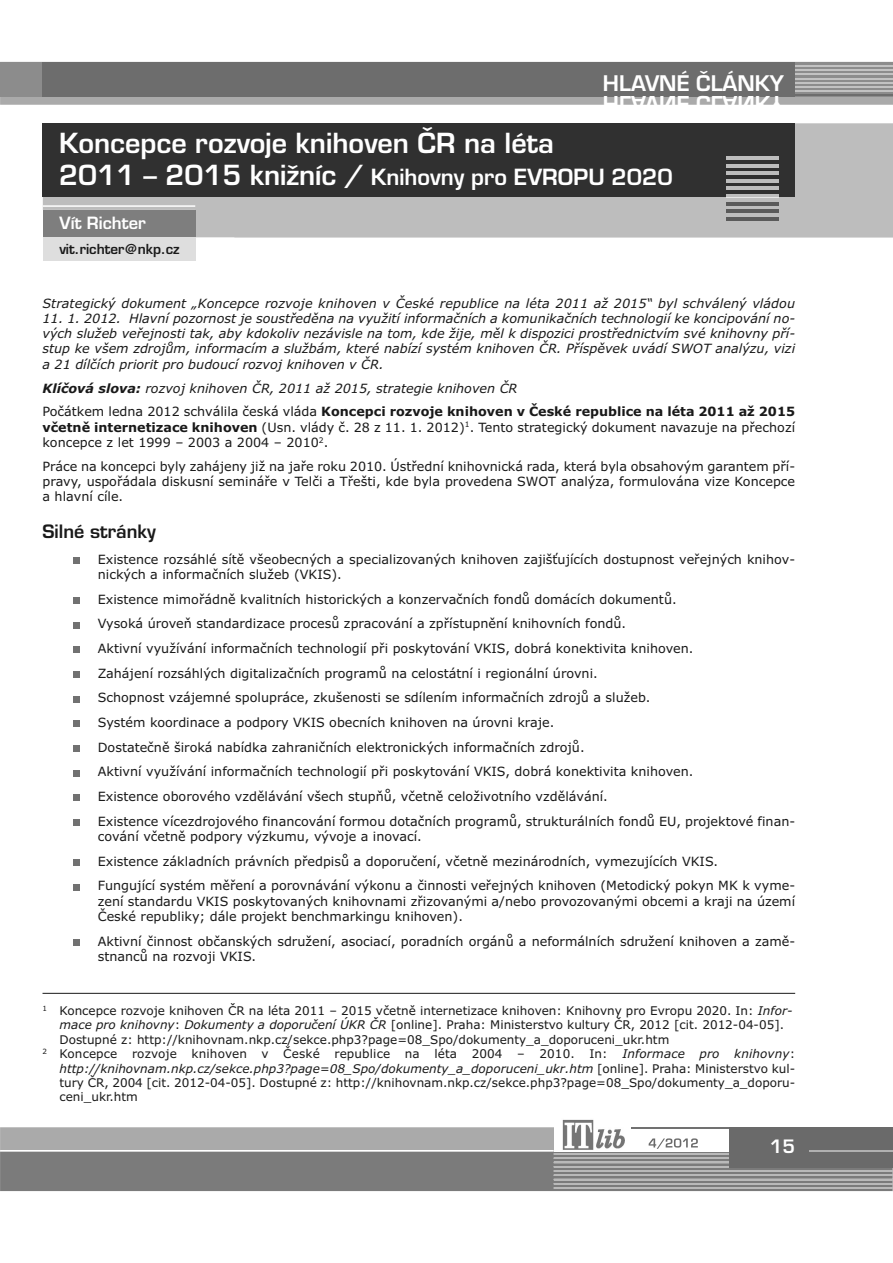
<style>
.page{position:relative;width:893px;height:1263px;background:#fff}
.page>*{position:absolute;margin:0;border:0;box-sizing:border-box;transform-origin:0 0}
.t1{font:27px "Euromode CE Bold";color:#fff}
.t2{font:21.75px "Euromode CE Bold";color:#fff}
.t3{font:21px "Euromode CE Bold";color:#fff}
.t4{font:18px "Euromode CE Bold";color:#191919}
.t5{font:18px "Euromode CE Bold";color:#fff}
.t6{font:16.5px "Euromode CE Bold";color:#fff}
.t7{font:13.5px "Euromode CE Bold";color:#191919}
.t8{font:12.75px/24.6px "Verdana";color:#191919}
.t9{font:italic 12.75px/15.3px "Verdana";letter-spacing:.005em;color:#191919;text-align:justify}
.t10{font:700 12.75px/23.9px "Verdana";color:#191919}
.t11{font:12px "Verdana";color:#191919}
.t12{font:italic 12px "Verdana";color:#191919}
.s1{font-size:27px}
.s2{font-style:italic}
.s3{font-weight:400;font-style:italic}
.s4{font-weight:400}
.s5{font-weight:700}
.s6{font-style:normal}
</style>
<div class="page">
<svg style="left:0;top:1127px;width:554px;height:11px;background:#acacac"></svg>
<svg style="left:0;top:62px;width:893px;height:43px;background:#7e7e7e"></svg>
<hr style="left:795px;top:65px;width:98px;height:2px;background:#c2c2c2">
<hr style="left:631px;top:1127px;width:98px;height:2px;background:#717171">
<img style="left:562px;top:1119px;width:62px;height:19px">
<svg style="left:0;top:1138px;width:893px;height:53px;background:#919191"></svg>
<hr style="left:554px;top:1153px;width:338px;height:2px;background:#b9b9b9">
<div style="left:729px;top:1127px;width:164px;height:41px;background:#6a6a6a"></div>
<hr style="left:809px;top:1150px;width:84px;height:1px;background:#b0b0b0">
<div style="left:73px;top:557px;width:7px;height:7px;background:#717171"></div>
<div style="left:73px;top:597px;width:7px;height:7px;background:#717171"></div>
<div style="left:73px;top:622px;width:7px;height:6px;background:#717171"></div>
<div style="left:73px;top:647px;width:7px;height:6px;background:#717171"></div>
<div style="left:73px;top:671px;width:7px;height:7px;background:#717171"></div>
<div style="left:73px;top:696px;width:7px;height:6px;background:#717171"></div>
<div style="left:73px;top:720px;width:7px;height:7px;background:#717171"></div>
<div style="left:73px;top:745px;width:7px;height:7px;background:#717171"></div>
<div style="left:73px;top:770px;width:7px;height:6px;background:#717171"></div>
<div style="left:73px;top:794px;width:7px;height:7px;background:#717171"></div>
<div style="left:73px;top:819px;width:7px;height:7px;background:#717171"></div>
<div style="left:73px;top:859px;width:7px;height:7px;background:#717171"></div>
<div style="left:73px;top:884px;width:7px;height:6px;background:#717171"></div>
<div style="left:73px;top:939px;width:7px;height:6px;background:#717171"></div>
<div style="left:43px;top:123px;width:850px;height:115px;background:#bdbdbd"></div>
<div style="left:43px;top:123px;width:752px;height:74px;background:#303030"></div>
<hr style="left:43px;top:205px;width:152px;height:2px;background:#fff">
<div style="left:43px;top:210px;width:152px;height:28px;background:#7e7e7e"></div>
<svg style="left:195px;top:238px;width:1px;height:23px"></svg>
<div style="left:43px;top:238px;width:152px;height:23px;background:#dedede"></div>
<hr style="left:727px;top:156px;width:52px;height:3px;background:#bdbdbd">
<hr style="left:727px;top:164px;width:52px;height:3px;background:#bdbdbd">
<hr style="left:727px;top:172px;width:52px;height:3px;background:#bdbdbd">
<hr style="left:727px;top:179px;width:52px;height:3px;background:#bdbdbd">
<hr style="left:727px;top:187px;width:52px;height:3px;background:#bdbdbd">
<hr style="left:727px;top:197px;width:52px;height:1px;background:#e6e6e6">
<hr style="left:727px;top:195px;width:52px;height:2px;background:#bdbdbd">
<hr style="left:727px;top:202px;width:52px;height:3px;background:#5a5a5a">
<hr style="left:727px;top:210px;width:52px;height:3px;background:#5a5a5a">
<hr style="left:727px;top:218px;width:52px;height:3px;background:#5a5a5a">
<hr style="left:43px;top:993px;width:752px;height:1px;background:#191919">
<h3 class="t3" style="left:603px;top:73px;width:182px">HH LL AA VV NN ÉÉ ČČ LL ÁÁ NN KK YY</h3>
<h1 class="t1" style="left:59px;top:127px;width:497px">Koncepce rozvoje knihoven ČR na léta</h1>
<h2 class="t2" style="left:59px;top:164px;width:615px"><span class="s1">2011 – 2015 knižníc /</span> Knihovny pro EVROPU 2020</h2>
<p class="t6" style="left:59px;top:213px;width:88px">Vít Richter</p>
<p class="t7" style="left:59px;top:241px;width:122px">vit.richter@nkp.cz</p>
<p class="t9" style="left:43px;top:295px;width:754px">Strategický dokument „Koncepce rozvoje knihoven v České republice na léta 2011 až 2015“ byl schválený vládou</p>
<p class="t9" style="left:43px;top:311px;width:754px">11. 1. 2012. Hlavní pozornost je soustředěna na využití informačních a komunikačních technologií ke koncipování no&shy;vých služeb veřejnosti tak, aby kdokoliv nezávisle na tom, kde žije, měl k dispozici prostřednictvím své knihovny pří&shy;stup ke všem zdrojům, informacím a službám, které nabízí systém knihoven ČR. Příspěvek uvádí SWOT analýzu, vizi a 21 dílčích priorit pro budoucí rozvoj knihoven v ČR.</p>
<p class="t10" style="left:43px;top:376px;width:754px"><span class="s2">Klíčová slova:</span> <span class="s3">rozvoj knihoven ČR, 2011 až 2015, strategie knihoven ČR<br></span><span class="s4">Počátkem ledna 2012 schválila česká vláda</span> Koncepci rozvoje knihoven v České republice na léta 2011 až 2015</p>
<p class="t8" style="left:43px;top:420px;width:754px;line-height:15.3px"><span class="s5">včetně internetizace knihoven</span> (Usn. vlády č. 28 z 11. 1. 2012)<sup>1</sup>. Tento strategický dokument navazuje na přechozí koncepce z let 1999 – 2003 a 2004 – 2010<sup>2</sup>.</p>
<p class="t8" style="left:43px;top:459px;width:754px;line-height:15.3px;text-align:justify">Práce na koncepci byly zahájeny již na jaře roku 2010. Ústřední knihovnická rada, která byla obsahovým garantem pří&shy;pravy, uspořádala diskusní semináře v Telči a Třešti, kde byla provedena SWOT analýza, formulována vize Koncepce a hlavní cíle.</p>
<h3 class="t4" style="left:43px;top:520px;width:115px">Silné stránky</h3>
<p class="t8" style="left:98px;top:552px;width:699px;line-height:15.3px">Existence rozsáhlé sítě všeobecných a specializovaných knihoven zajišťujících dostupnost veřejných knihov&shy;nických a informačních služeb (VKIS).</p>
<p class="t8" style="left:98px;top:587px;width:699px">Existence mimořádně kvalitních historických a konzervačních fondů domácích dokumentů.<br>Vysoká úroveň standardizace procesů zpracování a zpřístupnění knihovních fondů.<br>Aktivní využívání informačních technologií při poskytování VKIS, dobrá konektivita knihoven.<br>Zahájení rozsáhlých digitalizačních programů na celostátní i regionální úrovni.<br>Schopnost vzájemné spolupráce, zkušenosti se sdílením informačních zdrojů a služeb.<br>Systém koordinace a podpory VKIS obecních knihoven na úrovni kraje.<br>Dostatečně široká nabídka zahraničních elektronických informačních zdrojů.<br>Aktivní využívání informačních technologií při poskytování VKIS, dobrá konektivita knihoven.<br>Existence oborového vzdělávání všech stupňů, včetně celoživotního vzdělávání.<br>Existence vícezdrojového financování formou dotačních programů, strukturálních fondů EU, projektové finan-</p>
<p class="t8" style="left:98px;top:824px;width:699px">cování včetně podpory výzkumu, vývoje a inovací.<br>Existence základních právních předpisů a doporučení, včetně mezinárodních, vymezujících VKIS.<br>Fungující systém měření a porovnávání výkonu a činnosti veřejných knihoven (Metodický pokyn MK k vyme-</p>
<p class="t8" style="left:98px;top:893px;width:699px;line-height:15.3px">zení standardu VKIS poskytovaných knihovnami zřizovanými a/nebo provozovanými obcemi a kraji na území<br>České republiky; dále projekt benchmarkingu knihoven).</p>
<p class="t8" style="left:98px;top:933px;width:699px;line-height:15.3px">Aktivní činnost občanských sdružení, asociací, poradních orgánů a neformálních sdružení knihoven a zamě&shy;stnanců na rozvoji VKIS.</p>
<p class="t11" style="left:43px;top:1004px;width:752px"><sup>1</sup> Koncepce rozvoje knihoven ČR na léta 2011 – 2015 včetně internetizace knihoven: Knihovny pro Evropu 2020. In: <span class="s2">Infor-</span></p>
<p class="t11" style="left:60px;top:1018px;width:726px"><span class="s2">mace pro knihovny</span>: <span class="s2">Dokumenty a doporučení ÚKR ČR</span> [online]. Praha: Ministerstvo kultury ČR, 2012 [cit. 2012-04-05].</p>
<p class="t11" style="left:60px;top:1032px;width:611px">Dostupné z: http://knihovnam.nkp.cz/sekce.php3?page=08_Spo/dokumenty_a_doporuceni_ukr.htm</p>
<p class="t11" style="left:43px;top:1047px;width:754px"><sup>2</sup> Koncepce rozvoje knihoven v České republice na léta 2004 – 2010. In: <span class="s2">Informace pro knihovny</span>:</p>
<p class="t12" style="left:60px;top:1061px;width:737px">http://knihovnam.nkp.cz/sekce.php3?page=08_Spo/dokumenty_a_doporuceni_ukr.htm <span class="s6">[online]. Praha: Ministerstvo kul-</span></p>
<p class="t11" style="left:60px;top:1076px;width:737px">tury ČR, 2004 [cit. 2012-04-05]. Dostupné z: http://knihovnam.nkp.cz/sekce.php3?page=08_Spo/dokumenty_a_doporu-</p>
<p class="t11" style="left:60px;top:1090px;width:80px">ceni_ukr.htm</p>
<h3 class="t5" style="left:770px;top:1135px;width:27px">15</h3>
</div>
